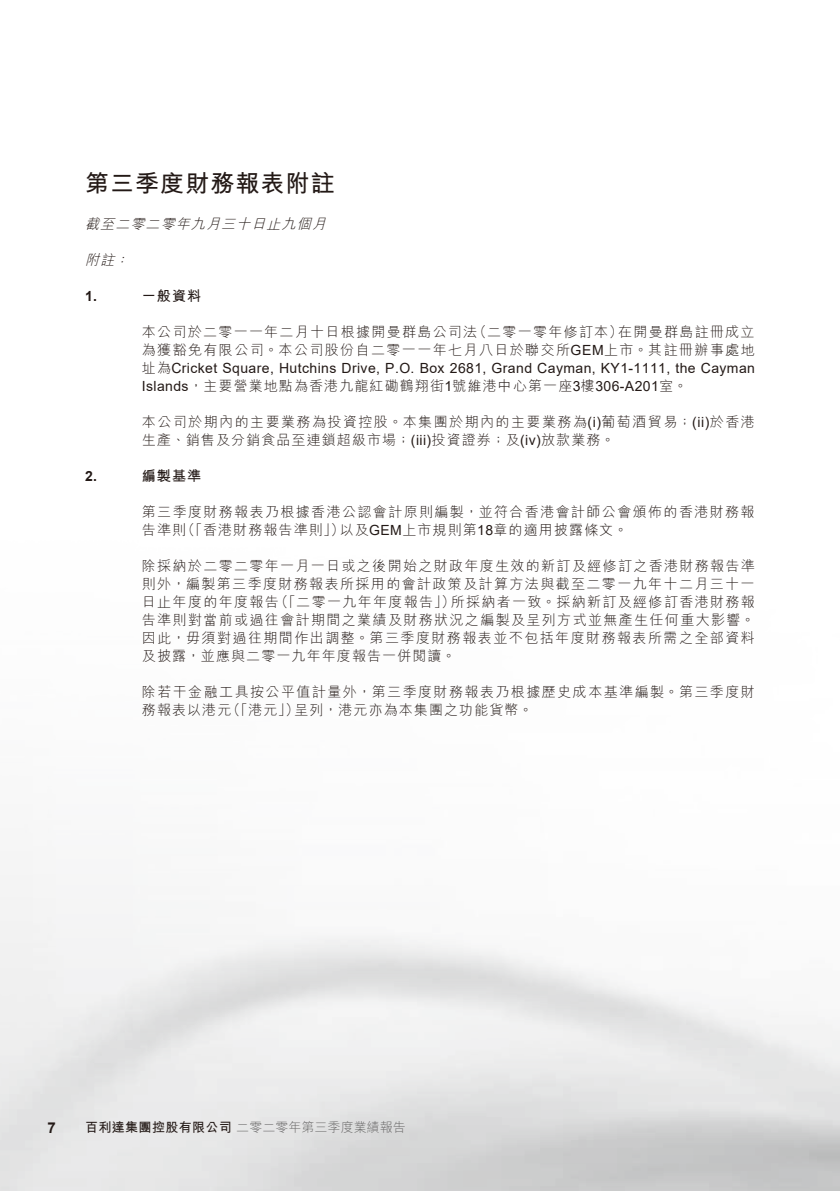
<style>
.page{position:relative;width:840px;height:1191px;background:#fff}
.page>*{position:absolute;margin:0;border:0;box-sizing:border-box;transform-origin:0 0}
._01_H1{font:700 24px "M Hei HK";letter-spacing:.045em;color:#231916}
.t1{font:700 15px "Arial";color:#231916}
._06_Notes{font:300 14px/18px "M Hei HK";letter-spacing:.1em;color:#231916}
._06_Notes-2{font:italic 300 14px "M Hei HK";color:#231916}
._07_NH1{font:700 14px "M Hei HK";letter-spacing:.08em;color:#231916}
._07_NH1-2{font:700 14px "Arial";color:#231916}
.t2{font:300 13px "M Hei HK";letter-spacing:.005em;color:#666565}
.s1{font-family:"Arial";font-weight:400}
.s2{font-weight:700;color:#231916}
</style>
<div class="page">
<p class="_01_H1" style="left:85px;top:165px;width:251px">第三季度財務報表附註</p>
<p class="_06_Notes-2" style="left:85px;top:214px;width:247px">截至二零二零年九月三十日止九個月</p>
<p class="_06_Notes-2" style="left:85px;top:250px;width:50px">附註：</p>
<p class="_07_NH1-2" style="left:85px;top:286px;width:14px">1.</p>
<p class="_07_NH1" style="left:142px;top:285px;width:61px">一般資料</p>
<p class="_06_Notes" style="left:142px;top:322px;width:614px;text-align:justify">本公司於二零一一年二月十日根據開曼群島公司法（二零一零年修訂本）在開曼群島註冊成立為獲豁免有限公司。本公司股份自二零一一年七月八日於聯交所<span class="s1">GEM</span>上市。其註冊辦事處地址為<span class="s1">Cricket Square, Hutchins Drive, P.O. Box 2681, Grand Cayman, KY1-1111, the Cayman Islands</span>，主要營業地點為香港九龍紅磡鶴翔街<span class="s1">1</span>號維港中心第一座<span class="s1">3</span>樓<span class="s1">306-A201</span>室。</p>
<p class="_06_Notes" style="left:142px;top:412px;width:614px">本公司於期內的主要業務為投資控股。本集團於期內的主要業務為<span class="s1">(i)</span>葡萄酒貿易；<span class="s1">(ii)</span>於香港生產、銷售及分銷食品至連鎖超級市場；<span class="s1">(iii)</span>投資證券；及<span class="s1">(iv)</span>放款業務。</p>
<p class="_07_NH1-2" style="left:85px;top:466px;width:14px">2.</p>
<p class="_07_NH1" style="left:142px;top:465px;width:61px">編製基準</p>
<p class="_06_Notes" style="left:142px;top:502px;width:614px">第三季度財務報表乃根據香港公認會計原則編製，並符合香港會計師公會頒佈的香港財務報告準則（「香港財務報告準則」）以及<span class="s1">GEM</span>上市規則第<span class="s1">18</span>章的適用披露條文。</p>
<p class="_06_Notes" style="left:142px;top:556px;width:614px;text-align:justify">除採納於二零二零年一月一日或之後開始之財政年度生效的新訂及經修訂之香港財務報告準則外，編製第三季度財務報表所採用的會計政策及計算方法與截至二零一九年十二月三十一日止年度的年度報告（「二零一九年年度報告」）所採納者一致。採納新訂及經修訂香港財務報告準則對當前或過往會計期間之業績及財務狀況之編製及呈列方式並無產生任何重大影響。因此，毋須對過往期間作出調整。第三季度財務報表並不包括年度財務報表所需之全部資料及披露，並應與二零一九年年度報告一併閱讀。</p>
<p class="_06_Notes" style="left:142px;top:682px;width:614px">除若干金融工具按公平值計量外，第三季度財務報表乃根據歷史成本基準編製。第三季度財務報表以港元（「港元」）呈列，港元亦為本集團之功能貨幣。</p>
<p class="t1" style="left:47px;top:1117px;width:10px">7</p>
<p class="t2" style="left:85px;top:1118px;width:322px"><span class="s2">百利達集團控股有限公司</span>二零二零年第三季度業績報告</p>
</div>
